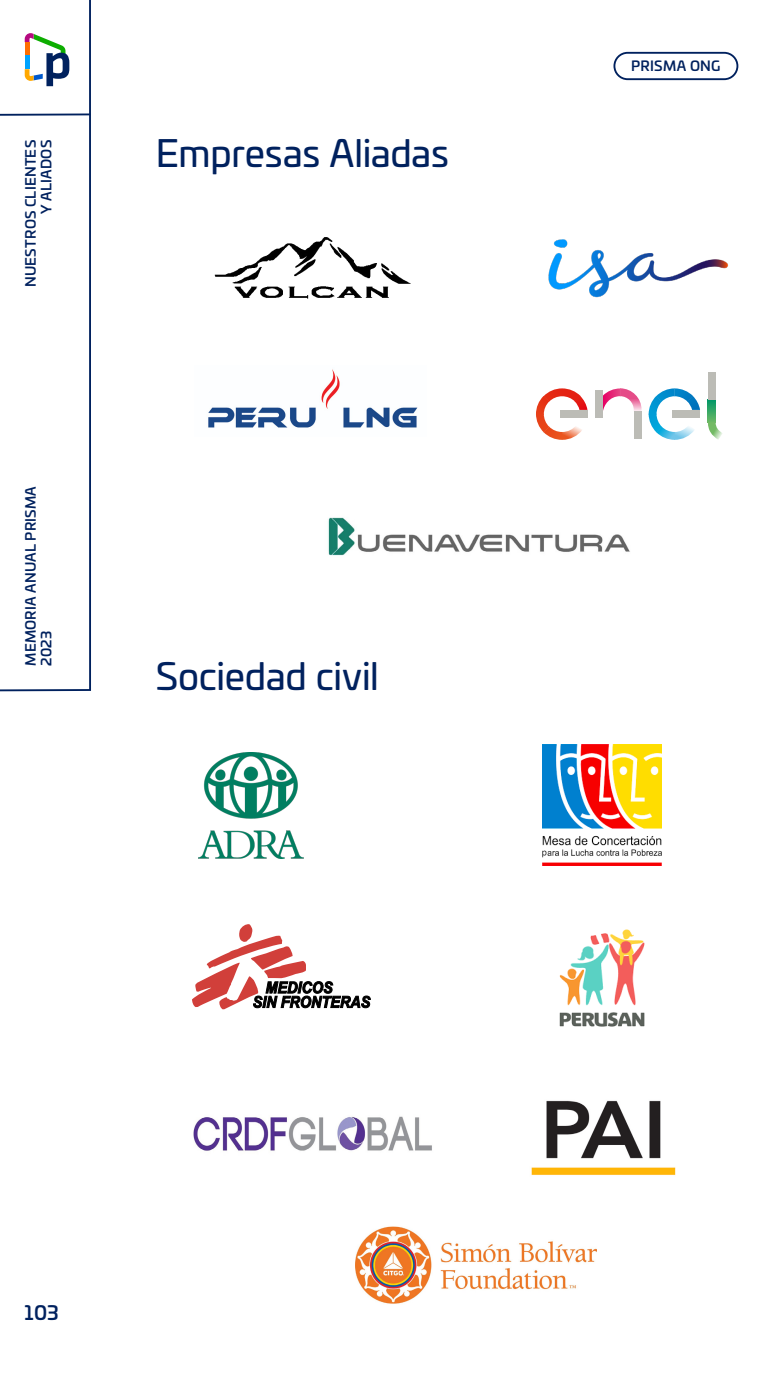
<style>
.page{position:relative;width:777px;height:1380px;background:#fff}
.page>*{position:absolute;margin:0;border:0;box-sizing:border-box;transform-origin:0 0}
.t1{font:36.88px "Univia Pro";letter-spacing:-.005em;color:#00215e}
.t2{font:500 19.38px "Univia Pro";color:#00215e}
.t3{font:500 13.75px/15.6px "Univia Pro";letter-spacing:.02em;color:#00215e}
</style>
<div class="page">
<svg style="left:0;top:0;width:91px;height:692px"></svg>
<svg style="left:0;top:113px;width:91px;height:4px"></svg>
<svg style="left:25px;top:33px;width:44px;height:53px"></svg>
<div style="left:613px;top:52px;width:125px;height:28px;border:2px solid #00215e;border-radius:13px"></div>
<img style="left:328px;top:517px;width:302px;height:39px">
<img style="left:214px;top:237px;width:197px;height:62px">
<img style="left:548px;top:239px;width:180px;height:59px">
<img style="left:208px;top:369px;width:210px;height:59px">
<img style="left:199px;top:752px;width:104px;height:107px">
<img style="left:542px;top:744px;width:118px;height:122px">
<svg style="left:192px;top:924px;width:178px;height:85px"></svg>
<img style="left:559px;top:929px;width:86px;height:98px">
<img style="left:355px;top:1226px;width:241px;height:78px">
<svg style="left:536px;top:388px;width:51px;height:52px"></svg>
<svg style="left:648px;top:388px;width:51px;height:52px"></svg>
<svg style="left:707px;top:400px;width:8px;height:22px"></svg>
<svg style="left:707px;top:422px;width:15px;height:18px"></svg>
<svg style="left:602px;top:388px;width:39px;height:25px"></svg>
<div style="left:595px;top:390px;width:7px;height:28px;background:#bcbcb6"></div>
<div style="left:707px;top:373px;width:8px;height:27px;background:#bcbcb6"></div>
<div style="left:633px;top:412px;width:8px;height:27px;background:#bcbcb6"></div>
<div style="left:560px;top:410px;width:27px;height:8px;background:#bcbcb6"></div>
<div style="left:672px;top:410px;width:27px;height:8px;background:#bcbcb6"></div>
<img style="left:193px;top:1116px;width:239px;height:35px">
<img style="left:531px;top:1100px;width:145px;height:75px">
<p class="t3" style="left:22px;top:287px;width:148px;text-align:right;rotate:-90deg">NUESTROS CLIENTES<br>Y ALIADOS</p>
<p class="t3" style="left:22px;top:666px;width:181px;rotate:-90deg">MEMORIA ANUAL PRISMA<br>2023</p>
<h1 class="t1" style="left:156px;top:126px;width:294px">Empresas Aliadas</h1>
<h1 class="t1" style="left:156px;top:649px;width:224px">Sociedad civil</h1>
<p class="t3" style="left:631px;top:58px;width:91px">PRISMA ONG</p>
<h2 class="t2" style="left:25px;top:1298px;width:36px">103</h2>
</div>
